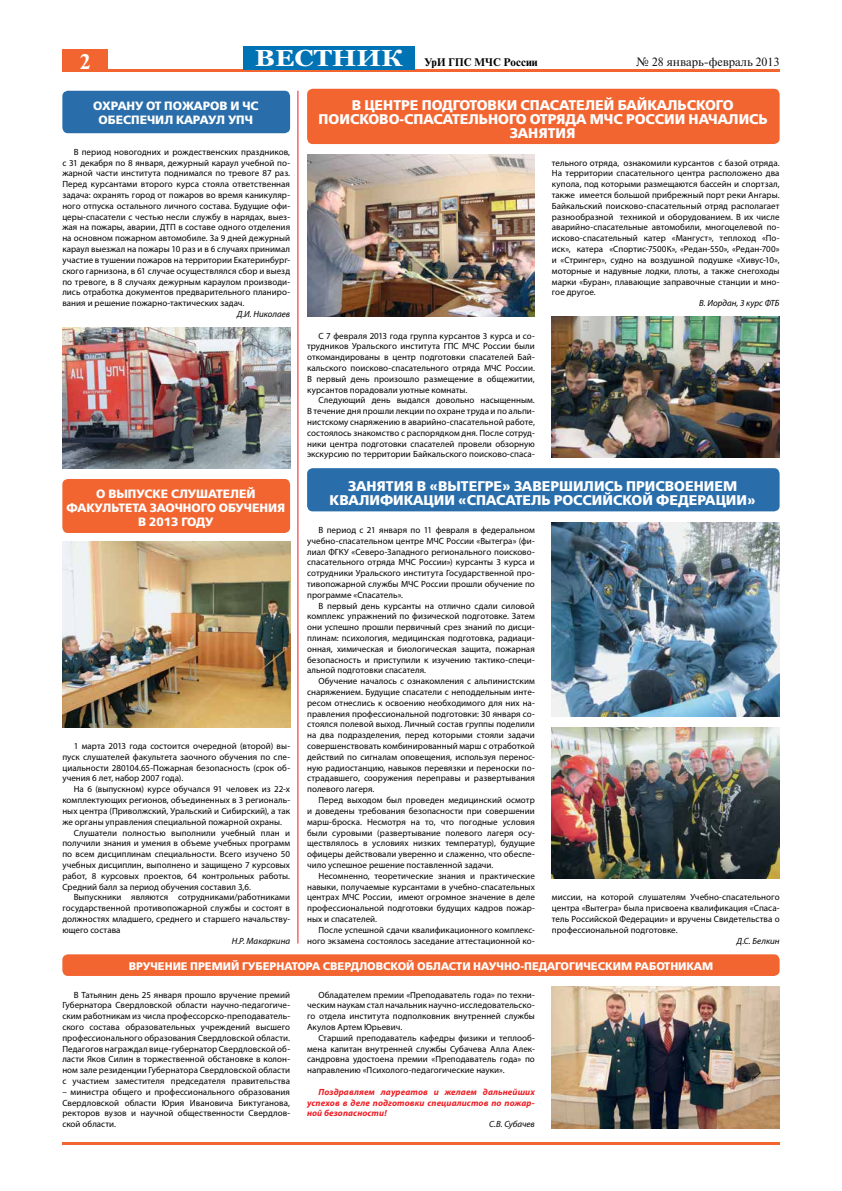
<style>
.page{position:relative;width:842px;height:1191px;background:#fff}
.page>*{position:absolute;margin:0;border:0;box-sizing:border-box;transform-origin:0 0}
.t1{font:700 21.1px "Newton C";color:#fff}
.t2{font:14px/14px "Free Set Bold C";color:#fff}
.t3{font:12px/14px "Free Set Bold C";color:#fff;text-align:center}
.t4{font:12px "Newton C";color:#141414}
.t5{font:11px "Free Set Bold C";color:#fff}
.t6{font:700 11px "Newton C";color:#000}
.t7{font:9px/10.8px "Myriad Pro";letter-spacing:.005em;color:#000;text-align:justify}
.t8{font:italic 700 9px/10.8px "Myriad Pro";letter-spacing:.01em;color:#ed1d24;text-align:justify}
.t9{font:italic 9px "Myriad Pro";color:#000}
.s1{font-family:"Georgia";font-size:23.3px;color:#fff}
</style>
<div class="page">
<hr style="left:62px;top:70px;width:718px;height:2px;background:#f26531">
<div style="left:62px;top:50px;width:46px;height:22px;background:#f26531"></div>
<hr style="left:62px;top:1141px;width:718px;height:3px;background:#f26531">
<div style="left:243px;top:46px;width:171px;height:24px;background:#0073b4"></div>
<div style="left:62px;top:91px;width:228px;height:42px;background:#296eaa;border-radius:6px"></div>
<div style="left:62px;top:479px;width:228px;height:54px;background:#f26531;border-radius:6px"></div>
<div style="left:62px;top:954px;width:718px;height:22px;background:#f26531;border-radius:6px"></div>
<div style="left:307px;top:89px;width:473px;height:55px;background:#f26531;border-radius:6px"></div>
<div style="left:307px;top:468px;width:473px;height:43px;background:#296eaa;border-radius:6px"></div>
<hr style="left:298px;top:91px;width:1px;height:852px;background:#ed1d24">
<img style="left:62px;top:328px;width:228px;height:140px">
<img style="left:62px;top:541px;width:228px;height:186px">
<img style="left:552px;top:317px;width:228px;height:140px">
<img style="left:307px;top:155px;width:228px;height:162px">
<img style="left:552px;top:727px;width:228px;height:151px">
<img style="left:552px;top:522px;width:228px;height:194px">
<img style="left:552px;top:986px;width:228px;height:142px">
<h1 class="t1" style="left:80px;top:50px;width:12px">2</h1>
<p class="t6" style="left:255px;top:57px;width:284px"><span class="s1">ВЕСТНИК</span> УрИ ГПС МЧС России</p>
<h3 class="t4" style="left:636px;top:55px;width:145px">№ 28 январь-февраль 2013</h3>
<h3 class="t3" style="left:93px;top:99px;width:167px">Охрану от пожаров и ЧС обеспечил караул УПЧ</h3>
<h2 class="t2" style="left:319px;top:99px;width:415px;text-indent:33px">В центре подготовки спасателей Байкальского поисково-спасательного отряда МЧС Росс</h2>
<h2 class="t2" style="left:664px;top:113px;width:105px">ии начались</h2>
<h2 class="t2" style="left:510px;top:127px;width:67px">занятия</h2>
<p class="t7" style="left:62px;top:146px;width:229px;text-indent:11px">В период новогодних и рождественских праздников, с 31 декабря по 8 января, дежурный караул учебной по&shy;жарной части института поднимался по тревоге 87 раз.<br>Перед курсантами второго курса стояла ответственная задача: охранять город от пожаров во время каникуляр&shy;ного отпуска остального личного состава. Будущие офи&shy;церы-спасатели с честью несли службу в нарядах, выез&shy;жая на пожары, аварии, ДТП в составе одного отделения на основном пожарном автомобиле. За 9 дней дежурный караул выезжал на пожары 10 раз и в 6 случаях принимал участие в тушении пожаров на территории Екатеринбург&shy;ского гарнизона, в 61 случае осуществлялся сбор и выезд по тревоге, в 8 случаях дежурным караулом производи&shy;лись отработка документов предварительного планиро&shy;вания и решение пожарно-тактических задач.</p>
<p class="t9" style="left:237px;top:308px;width:55px">Д.И. Николаев</p>
<p class="t7" style="left:307px;top:330px;width:229px;text-indent:11px">С 7 февраля 2013 года группа курсантов 3 курса и со&shy;трудников Уральского института ГПС МЧС России были откомандированы в центр подготовки спасателей Бай&shy;кальского поисково-спасательного отряда МЧС России.<br>В первый день произошло размещение в общежитии, курсантов порадовали уютные комнаты.</p>
<p class="t7" style="left:307px;top:395px;width:229px;text-indent:11px">Следующий день выдался довольно насыщенным.<br>В течение дня прошли лекции по охране труда и по альпи&shy;нистскому снаряжению в аварийно-спасательной работе, состоялось знакомство с распорядком дня. После сотруд&shy;ники центра подготовки спасателей провели обзорную экскурсию по территории Байкальского поисково-спаса-</p>
<p class="t7" style="left:552px;top:157px;width:229px">тельного отряда, ознакомили курсантов с базой отряда.<br>На территории спасательного центра расположено два купола, под которыми размещаются бассейн и спортзал, также имеется большой прибрежный порт реки Ангары.<br>Байкальский поисково-спасательный отряд располагает разнообразной техникой и оборудованием. В их числе аварийно-спасательные автомобили, многоцелевой по&shy;исково-спасательный катер «Мангуст», теплоход «По&shy;иск», катера «Спортис-7500К», «Редан-550», «Редан-700» и «Стрингер», судно на воздушной подушке «Хивус-10», моторные и надувные лодки, плоты, а также снегоходы марки «Буран», плавающие заправочные станции и мно&shy;гое другое.</p>
<p class="t9" style="left:699px;top:297px;width:82px">В. Иордан, 3 курс ФТБ</p>
<h2 class="t2" style="left:330px;top:479px;width:407px;text-indent:18px">Занятия в «Вытегре» завершились присвоением квалификации «Спасатель Росс</h2>
<h3 class="t3" style="left:67px;top:487px;width:220px">О выпуске слушателей факультета заоч ного обучения в 2013 году</h3>
<h2 class="t2" style="left:592px;top:493px;width:165px">ийской Федерации»</h2>
<p class="t7" style="left:307px;top:524px;width:229px;text-indent:11px">В период с 21 января по 11 февраля в федеральном учебно-спасательном центре МЧС России «Вытегра» (фи&shy;лиал ФГКУ «Северо-Западного регионального поисково&shy;спасательного отряда МЧС России») курсанты 3 курса и сотрудники Уральского института Государственной про&shy;тивопожарной службы МЧС России прошли обучение по программе «Спасатель».</p>
<p class="t7" style="left:307px;top:600px;width:229px;text-indent:11px">В первый день курсанты на отлично сдали силовой комплекс упражнений по физической подготовке. Затем они успешно прошли первичный срез знаний по дисци&shy;плинам: психология, медицинская подготовка, радиаци&shy;онная, химическая и биологическая защита, пожарная безопасность и приступили к изучению тактико-специ&shy;альной подготовки спасателя.</p>
<p class="t7" style="left:307px;top:675px;width:229px;text-indent:11px">Обучение началось с ознакомления с альпинистским снаряжением. Будущие спасатели с неподдельным инте&shy;ресом отнеслись к освоению необходимого для них на&shy;правления профессиональной подготовки: 30 января со&shy;стоялся полевой выход. Личный состав группы поделили на два подразделения, перед которыми стояли задачи совершенствовать комбинированный марш с отработкой действий по сигналам оповещения, используя перенос&shy;ную радиостанцию, навыков перевязки и переноски по&shy;страдавшего, сооружения переправы и развертывания полевого лагеря.</p>
<p class="t7" style="left:307px;top:794px;width:229px;text-indent:11px">Перед выходом был проведен медицинский осмотр и доведены требования безопасности при совершении марш-броска. Несмотря на то, что погодные условия были суровыми (развертывание полевого лагеря осу&shy;ществлялось в условиях низких температур), будущие офицеры действовали уверенно и слаженно, что обеспе&shy;чило успешное решение поставленной задачи.</p>
<p class="t7" style="left:307px;top:870px;width:229px;text-indent:11px">Несомненно, теоретические знания и практические навыки, получаемые курсантами в учебно-спасательных центрах МЧС России, имеют огромное значение в деле профессиональной подготовки будущих кадров пожар&shy;ных и спасателей.</p>
<p class="t7" style="left:307px;top:924px;width:229px;text-align:right">После успешной сдачи квалификационного комплекс&shy;ного экзамена состоялось заседание аттестационной ко-</p>
<p class="t7" style="left:62px;top:740px;width:229px;text-indent:11px">1 марта 2013 года состоится очередной (второй) вы&shy;пуск слушателей факультета заочного обучения по спе&shy;циальности 280104.65-Пожарная безопасность (срок об&shy;учения 6 лет, набор 2007 года).</p>
<p class="t7" style="left:74px;top:783px;width:218px">На 6 (выпускном) курсе обучался 91 человек из 22-х</p>
<p class="t7" style="left:62px;top:794px;width:229px">комплектующих регионов, объединенных в 3 региональ-</p>
<p class="t7" style="left:62px;top:805px;width:229px">ных центра (Приволжский, Уральский и Сибирский), а так</p>
<p class="t7" style="left:62px;top:816px;width:221px">же органы управления специальной пожарной охраны.</p>
<p class="t7" style="left:74px;top:827px;width:218px">Слушатели полностью выполнили учебный план и</p>
<p class="t7" style="left:62px;top:837px;width:229px">получили знания и умения в объеме учебных программ</p>
<p class="t7" style="left:62px;top:848px;width:229px">по всем дисциплинам специальности. Всего изучено 50</p>
<p class="t7" style="left:62px;top:859px;width:229px">учебных дисциплин, выполнено и защищено 7 курсовых</p>
<p class="t7" style="left:62px;top:870px;width:229px">работ, 8 курсовых проектов, 64 контрольных работы.</p>
<p class="t7" style="left:62px;top:881px;width:190px">Средний балл за период обучения составил 3,6.</p>
<p class="t7" style="left:74px;top:891px;width:218px">Выпускники являются сотрудниками/работниками</p>
<p class="t7" style="left:62px;top:902px;width:229px">государственной противопожарной службы и состоят в</p>
<p class="t7" style="left:62px;top:913px;width:229px">должностях младшего, среднего и старшего начальству-</p>
<p class="t7" style="left:62px;top:924px;width:60px">ющего состава</p>
<p class="t9" style="left:232px;top:935px;width:60px">Н.Р. Макаркина</p>
<p class="t7" style="left:552px;top:891px;width:229px">миссии, на которой слушателям Учебно-спасательного центра «Вытегра» была присвоена квалификация «Спаса&shy;тель Российской Федерации» и вручены Свидетельства о профессиональной подготовке.</p>
<p class="t9" style="left:737px;top:935px;width:44px">Д.С. Белкин</p>
<p class="t5" style="left:129px;top:959px;width:584px">Вручение премий Губернатора Свердловской области научно-педагогическим работникам</p>
<p class="t7" style="left:307px;top:989px;width:229px;text-indent:11px">Обладателем премии «Преподаватель года» по техни&shy;ческим наукам стал начальник научно-исследовательско&shy;го отдела института подполковник внутренней службы Акулов Артем Юрьевич.</p>
<p class="t7" style="left:307px;top:1032px;width:229px;text-indent:11px">Старший преподаватель кафедры физики и теплооб&shy;мена капитан внутренней службы Субачева Алла Алек&shy;сандровна удостоена премии «Преподаватель года» по направлению «Психолого-педагогические науки».</p>
<p class="t8" style="left:307px;top:1086px;width:229px;text-indent:11px">Поздравляем лауреатов и желаем дальнейших успехов в деле подготовки специалистов по пожар&shy;ной безопасности!</p>
<p class="t9" style="left:489px;top:1118px;width:47px">С.В. Субачев</p>
<p class="t7" style="left:62px;top:989px;width:229px;text-indent:11px">В Татьянин день 25 января прошло вручение премий Губернатора Свердловской области научно-педагогиче&shy;ским работникам из числа профессорско-преподаватель&shy;ского состава образовательных учреждений высшего профессионального образования Свердловской области.<br>Педагогов награждал вице-губернатор Свердловской об&shy;ласти Яков Силин в торжественной обстановке в колон&shy;ном зале резиденции Губернатора Свердловской области с участием заместителя председателя правительства</p>
<p class="t7" style="left:62px;top:1086px;width:229px">– министра общего и профессионального образования Свердловской области Юрия Ивановича Биктуганова, ректоров вузов и научной общественности Свердлов&shy;ской области.</p>
</div>
